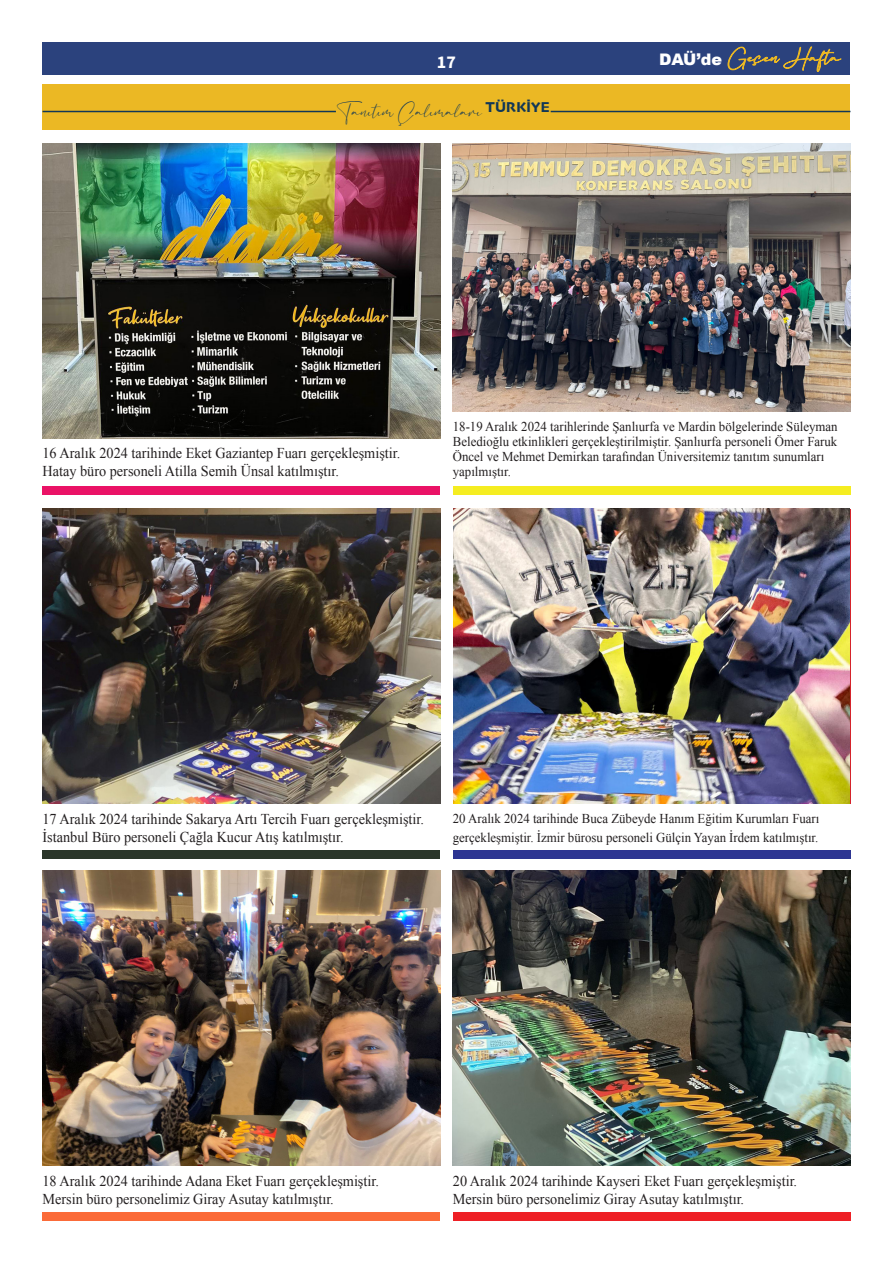
<style>
.page{position:relative;width:893px;height:1263px;background:#fff}
.page>*{position:absolute;margin:0;border:0;box-sizing:border-box;transform-origin:0 0}
.t1{font:18.6px "Bacalisties";color:#ebb824;scale:1.1 1}
.t2{font:18px "Bacalisties";color:#113757}
.t3{font:700 18px "Source Sans 3";color:#fff}
.t4{font:15px "Times New Roman EMU";color:#231f20;scale:.95 1}
.t5{font:15px "Skia";color:#113757}
.t6{font:13.5px/15px "Times New Roman EMU";color:#231f20;scale:.95 1}
</style>
<div class="page">
<div style="left:43px;top:43px;width:807px;height:32px;background:#2b427d"></div>
<div style="left:43px;top:84px;width:807px;height:46px;background:#ebb824"></div>
<hr style="left:551px;top:111px;width:299px;height:1px;background:#113757">
<hr style="left:43px;top:111px;width:293px;height:1px;background:#113757">
<img style="left:43px;top:143px;width:397px;height:295px">
<img style="left:453px;top:143px;width:397px;height:268px">
<img style="left:43px;top:509px;width:397px;height:294px">
<img style="left:454px;top:509px;width:396px;height:294px">
<img style="left:453px;top:870px;width:397px;height:295px">
<img style="left:43px;top:870px;width:397px;height:295px">
<div style="left:43px;top:1212px;width:397px;height:8px;background:#fb6b39"></div>
<div style="left:453px;top:1212px;width:397px;height:8px;background:#ee2026"></div>
<div style="left:43px;top:850px;width:397px;height:9px;background:#2a3529"></div>
<div style="left:453px;top:850px;width:397px;height:9px;background:#2d3592"></div>
<div style="left:43px;top:486px;width:397px;height:8px;background:#ea1266"></div>
<div style="left:453px;top:486px;width:397px;height:8px;background:#f5ed21"></div>
<p class="t3" style="left:437px;top:50px;width:21px">17</p>
<p class="t2" style="left:337px;top:96px;width:146px">Tanıtım Çalışmaları</p>
<p class="t5" style="left:486px;top:98px;width:66px">TÜRKİYE</p>
<p class="t1" style="left:659px;top:42px;width:167px"><sub>DAÜ’de</sub> Geçen Hafta</p>
<p class="t4" style="left:43px;top:444px;width:378px">16 Aralık 2024 tarihinde Eket Gaziantep Fuarı gerçekleşmiştir.</p>
<p class="t4" style="left:43px;top:462px;width:314px">Hatay büro personeli Atilla Semih Ünsal katılmıştır.</p>
<p class="t6" style="left:453px;top:419px;width:406px">18-19 Aralık 2024 tarihlerinde Şanlıurfa ve Mardin bölgelerinde Süleyman Beledioğlu etkinlikleri gerçekleştirilmiştir. Şanlıurfa personeli Ömer Faruk Öncel ve Mehmet Demirkan tarafından Üniversitemiz tanıtım sunumları yapılmıştır.</p>
<p class="t4" style="left:43px;top:810px;width:403px">17 Aralık 2024 tarihinde Sakarya Artı Tercih Fuarı gerçekleşmiştir.</p>
<p class="t4" style="left:43px;top:828px;width:319px">İstanbul Büro personeli Çağla Kucur Atış katılmıştır.</p>
<p class="t6" style="left:453px;top:808px;width:387px;line-height:19px">20 Aralık 2024 tarihinde Buca Zübeyde Hanım Eğitim Kurumları Fuarı gerçekleşmiştir. İzmir bürosu personeli Gülçin Yayan İrdem katılmıştır.</p>
<p class="t4" style="left:43px;top:1172px;width:356px">18 Aralık 2024 tarihinde Adana Eket Fuarı gerçekleşmiştir.</p>
<p class="t4" style="left:43px;top:1190px;width:308px">Mersin büro personelimiz Giray Asutay katılmıştır.</p>
<p class="t4" style="left:453px;top:1172px;width:364px">20 Aralık 2024 tarihinde Kayseri Eket Fuarı gerçekleşmiştir.</p>
<p class="t4" style="left:453px;top:1190px;width:308px">Mersin büro personelimiz Giray Asutay katılmıştır.</p>
</div>
